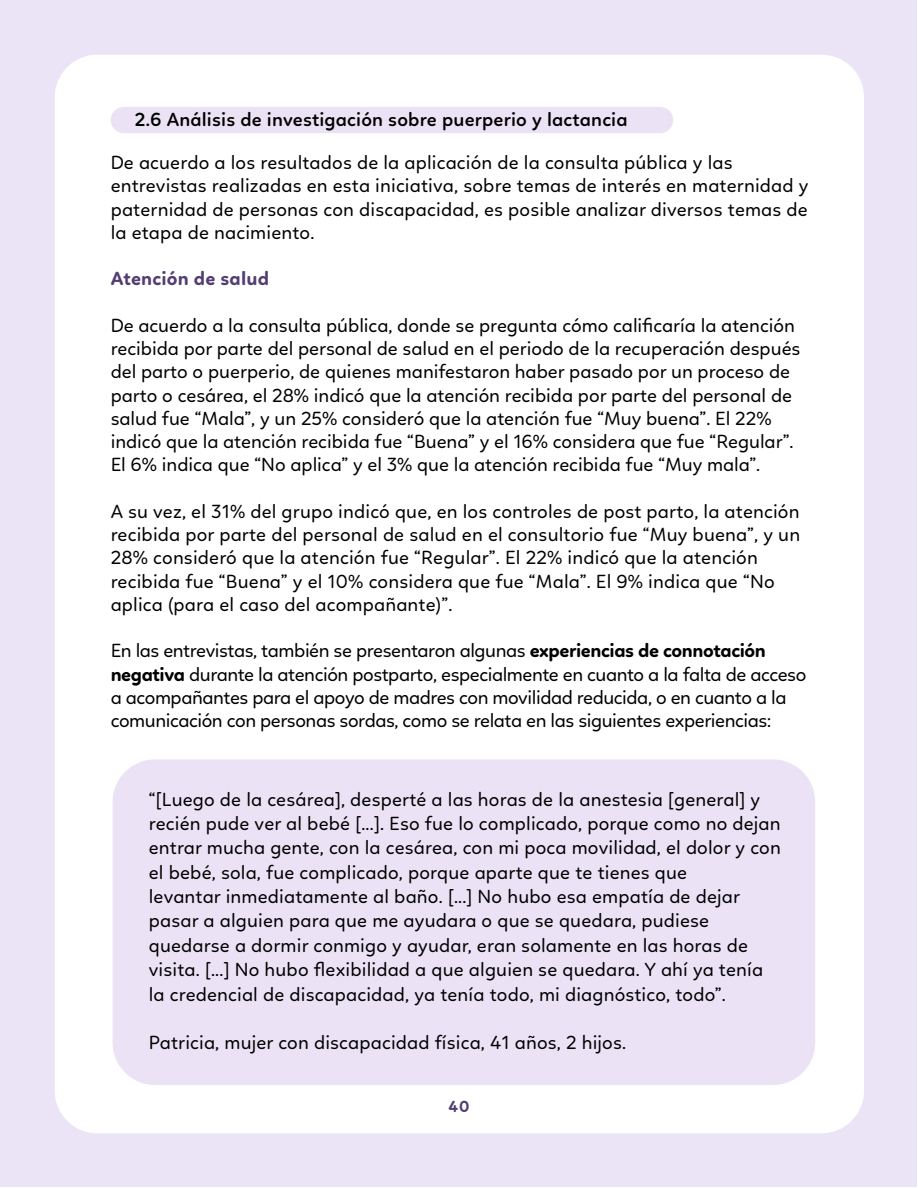
<style>
.page{position:relative;width:918px;height:1188px;background:#fff}
.page>*{position:absolute;margin:0;border:0;box-sizing:border-box;transform-origin:0 0}
.PARRAFO{font:19.5px/23.2px "Linotte";letter-spacing:.01em;color:#000}
.PARRAFO-2{font:19.5px/23.2px "Linotte";letter-spacing:-.02em;color:#000}
.PARRAFO-3{font:600 19.5px "Linotte";letter-spacing:.01em;color:#000}
.PARRAFO-4{font:700 19.5px "Linotte";letter-spacing:.01em;color:#523e72}
.t1{font:700 16.5px "Linotte";color:#523e72}
.s1{font-weight:700}
</style>
<div class="page">
<div style="left:1px;top:1px;width:916px;height:1186px;background:#ebe4f7"></div>
<div style="left:55px;top:55px;width:809px;height:1078px;background:#fff;border-radius:43px"></div>
<div style="left:113px;top:759px;width:702px;height:326px;background:#ebe3f5;border-radius:43px"></div>
<div style="left:111px;top:107px;width:562px;height:26px;background:#ebe3f5;border-radius:13px"></div>
<p class="PARRAFO-3" style="left:135px;top:108px;width:494px">2.6 Análisis de investigación sobre puerperio y lactancia</p>
<p class="PARRAFO" style="left:111px;top:151px;width:699px">De acuerdo a los resultados de la aplicación de la consulta pública y las entrevistas realizadas en esta iniciativa, sobre temas de interés en maternidad y paternidad de personas con discapacidad, es posible analizar diversos temas de la etapa de nacimiento.</p>
<p class="PARRAFO-4" style="left:111px;top:267px;width:160px">Atención de salud</p>
<p class="PARRAFO" style="left:111px;top:314px;width:691px">De acuerdo a la consulta pública, donde se pregunta cómo calificaría la atención recibida por parte del personal de salud en el periodo de la recuperación después del parto o puerperio, de quienes manifestaron haber pasado por un proceso de parto o cesárea, el 28% indicó que la atención recibida por parte del personal de salud fue “Mala”, y un 25% consideró que la atención fue “Muy buena”. El 22% indicó que la atención recibida fue “Buena” y el 16% considera que fue “Regular”.<br>El 6% indica que “No aplica” y el 3% que la atención recibida fue “Muy mala”.</p>
<p class="PARRAFO" style="left:111px;top:500px;width:691px;text-align:justify">A su vez, el 31% del grupo indicó que, en los controles de post parto, la atención recibida por parte del personal de salud en el consultorio fue “Muy buena”, y un 28% consideró que la atención fue “Regular”. El 22% indicó que la atención</p>
<p class="PARRAFO" style="left:111px;top:569px;width:665px">recibida fue “Buena” y el 10% considera que fue “Mala”. El 9% indica que “No aplica (para el caso del acompañante)”.</p>
<p class="PARRAFO-2" style="left:111px;top:639px;width:697px">En las entrevistas, también se presentaron algunas <span class="s1">experiencias de connotación negativa</span> durante la atención postparto, especialmente en cuanto a la falta de acceso a acompañantes para el apoyo de madres con movilidad reducida, o en cuanto a la comunicación con personas sordas, como se relata en las siguientes experiencias:</p>
<p class="PARRAFO" style="left:149px;top:787px;width:634px;line-height:24.3px">“[Luego de la cesárea], desperté a las horas de la anestesia [general] y recién pude ver al bebé [...]. Eso fue lo complicado, porque como no dejan entrar mucha gente, con la cesárea, con mi poca movilidad, el dolor y con el bebé, sola, fue complicado, porque aparte que te tienes que<br>levantar inmediatamente al baño. [...] No hubo esa empatía de dejar pasar a alguien para que me ayudara o que se quedara, pudiese quedarse a dormir conmigo y ayudar, eran solamente en las horas de visita. [...] No hubo flexibilidad a que alguien se quedara. Y ahí ya tenía la credencial de discapacidad, ya tenía todo, mi diagnóstico, todo”.</p>
<p class="PARRAFO" style="left:149px;top:1031px;width:479px">Patricia, mujer con discapacidad física, 41 años, 2 hijos.</p>
<p class="t1" style="left:449px;top:1097px;width:22px">40</p>
</div>
